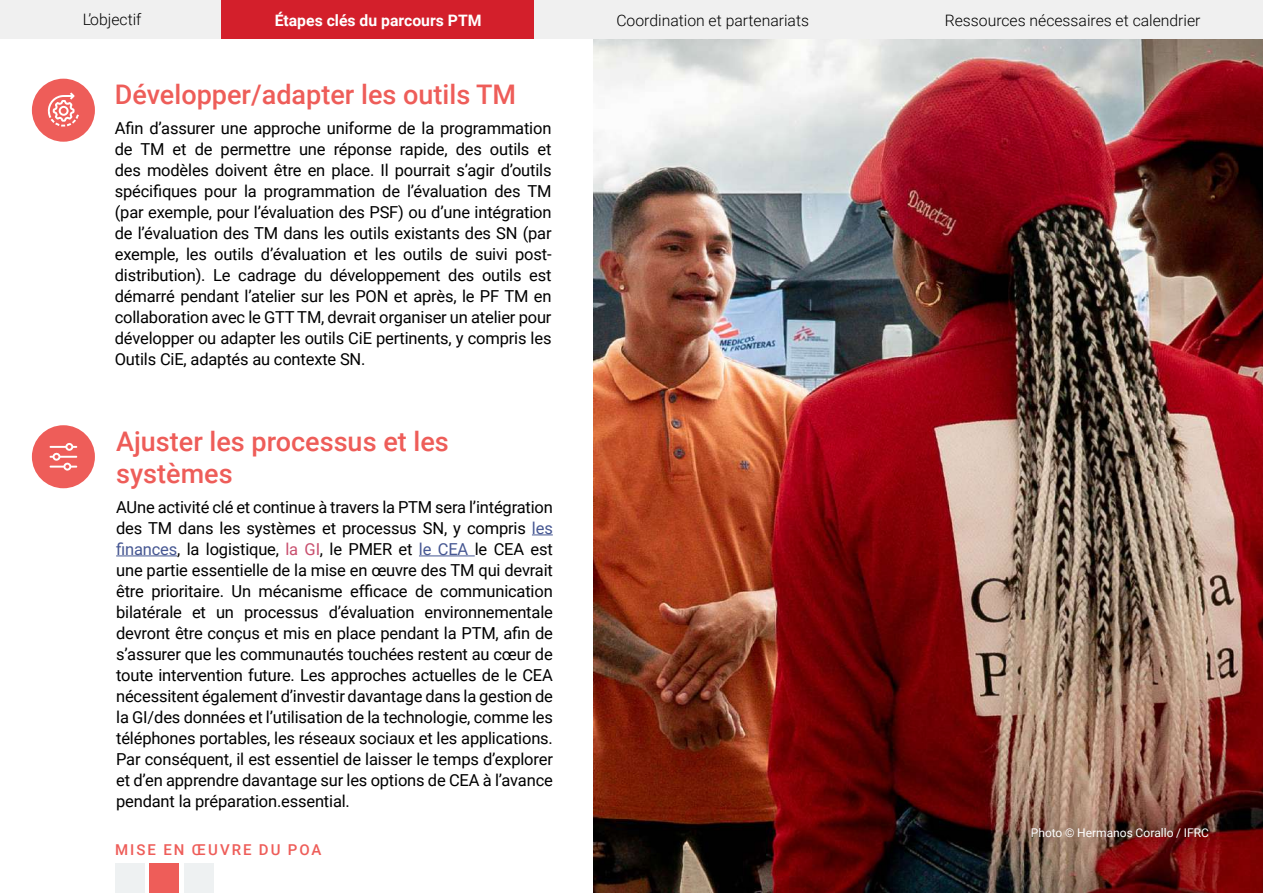
<style>
.page{position:relative;width:1263px;height:893px;background:#fff}
.page>*{position:absolute;margin:0;border:0;box-sizing:border-box;transform-origin:0 0}
.t1{font:500 27px/32.4px "Roboto";color:#ee5d59}
.t2{font:16.5px/21px "Roboto";letter-spacing:-.01em;color:#000;text-align:right}
.t3{font:300 15.75px "Roboto";color:#000}
.t4{font:700 15.75px "Roboto";color:#fff}
.t5{font:500 15px "Roboto";letter-spacing:.135em;color:#ee5d59}
.t6{font:12px "Roboto";color:#fff}
.s1{color:#465792}
.s2{color:#c84f6e}
</style>
<div class="page">
<img style="left:593px;top:39px;width:670px;height:854px">
<div style="left:1021px;top:817px;width:203px;height:36px;background:#000;opacity:.3"></div>
<div style="left:0;top:0;width:1263px;height:39px;background:#f0f0f0"></div>
<div style="left:221px;top:0;width:313px;height:39px;background:#d31f2b"></div>
<div style="left:115px;top:864px;width:29px;height:29px;background:#eef1f2"></div>
<div style="left:184px;top:864px;width:30px;height:29px;background:#eef1f2"></div>
<svg style="left:532px;top:534px;width:21px;height:1px"></svg>
<hr style="left:116px;top:555px;width:61px;height:1px;background:#465792">
<hr style="left:419px;top:555px;width:56px;height:1px;background:#465792">
<div style="left:32px;top:79px;width:63px;height:63px;background:#ee5d59;border-radius:50%"></div>
<div style="left:32px;top:425px;width:63px;height:63px;background:#ee5d59;border-radius:50%"></div>
<svg style="left:47px;top:92px;width:32px;height:35px"></svg>
<svg style="left:49px;top:443px;width:28px;height:28px"></svg>
<div style="left:150px;top:864px;width:29px;height:29px;background:#ee5d59"></div>
<p class="t3" style="left:83px;top:8px;width:60px">’Lobjectif</p>
<p class="t4" style="left:275px;top:10px;width:208px">Étapes clés du parcours PTM</p>
<h1 class="t1" style="left:115px;top:77px;width:403px">Développer/adapter les outils TM</h1>
<p class="t2" style="left:115px;top:117px;width:438px">Afin ’d assurer une approche uniforme de la programmation et</p>
<p class="t2" style="left:115px;top:138px;width:438px;text-align:left">de<br>des modèles doivent être en place. Il pourrait ’s agir ’doutils spécifiques pour la programmation de ’l évaluation des TM (par exemple, pour ’l évaluation des PSF) ou ’d une intégration de ’l évaluation des TM dans les outils existants des SN (par</p>
<p class="t2" style="left:529px;top:264px;width:24px">est</p>
<p class="t2" style="left:195px;top:138px;width:19px">de</p>
<p class="t2" style="left:400px;top:138px;width:49px">rapide,</p>
<p class="t2" style="left:456px;top:138px;width:28px">des</p>
<p class="t2" style="left:490px;top:138px;width:41px">outils</p>
<p class="t2" style="left:334px;top:138px;width:60px">réponse</p>
<p class="t2" style="left:140px;top:138px;width:26px">TM</p>
<p class="t2" style="left:173px;top:138px;width:15px">et</p>
<p class="t2" style="left:221px;top:138px;width:72px">permettre</p>
<p class="t2" style="left:299px;top:138px;width:28px">une</p>
<p class="t2" style="left:115px;top:243px;width:438px">exemple, les outils ’d évaluation et les outils de suivi post-</p>
<p class="t2" style="left:115px;top:285px;width:438px;text-align:justify">démarré pendant ’l atelier sur les PON et après le, PF TM en collaboration avec le GTT TM, devrait organiser un atelier pour développer ou adapter les outils CiE pertinents y, compris les Outils CiE, adaptés au contexte SN.</p>
<p class="t2" style="left:115px;top:264px;width:92px">distribution .)</p>
<p class="t2" style="left:238px;top:264px;width:60px">cadrage</p>
<p class="t2" style="left:304px;top:264px;width:20px">du</p>
<p class="t2" style="left:330px;top:264px;width:112px">développement</p>
<p class="t2" style="left:448px;top:264px;width:28px">des</p>
<p class="t2" style="left:482px;top:264px;width:41px">outils</p>
<p class="t2" style="left:213px;top:264px;width:19px">Le</p>
<h1 class="t1" style="left:116px;top:424px;width:334px">Ajuster les processus et les systèmes</h1>
<p class="t2" style="left:116px;top:496px;width:438px">AUne activité clé et continue à travers la PTM sera ’l intégration des TM dans les systèmes et processus SN y, compris <span class="s1">les finances</span>, la logistique, <span class="s2">la GI</span>, le PMER et <span class="s1">le CEA</span> le CEA est une partie essentielle de la mise en œuvre des TM qui devrait être prioritaire. Un mécanisme efficace de communication environnementale</p>
<p class="t2" style="left:116px;top:601px;width:438px;text-align:left">bilatérale<br>devront être conçus et mis en place pendant la PTM, afin de ’s assurer que les communautés touchées restent au cœur de toute intervention future. Les approches actuelles de le CEA nécessitent également ’d investir davantage dans la gestion de la GI/des données et ’l utilisation de la technologie, comme les téléphones portables, les réseaux sociaux et les applications.<br>Par conséquent il, est essentiel de laisser le temps ’d explorer et ’d en apprendre davantage sur les options de CEA ’là avance pendant la préparation.essential.</p>
<p class="t2" style="left:329px;top:601px;width:87px">’d évaluation</p>
<p class="t2" style="left:192px;top:601px;width:15px">et</p>
<p class="t2" style="left:216px;top:601px;width:20px">un</p>
<p class="t2" style="left:244px;top:601px;width:76px">processus</p>
<p class="t5" style="left:115px;top:839px;width:42px">MISE</p>
<p class="t5" style="left:163px;top:839px;width:23px">EN</p>
<p class="t5" style="left:192px;top:839px;width:61px">ŒUVRE</p>
<p class="t5" style="left:259px;top:839px;width:23px">DU</p>
<p class="t5" style="left:288px;top:839px;width:35px">POA</p>
<p class="t3" style="left:616px;top:9px;width:194px">Coordination et partenariats</p>
<p class="t3" style="left:945px;top:10px;width:257px">Ressources nécessaires et calendrier</p>
<p class="t6" style="left:1031px;top:824px;width:180px">Photo © Hermanos Corallo / IFRC</p>
</div>
